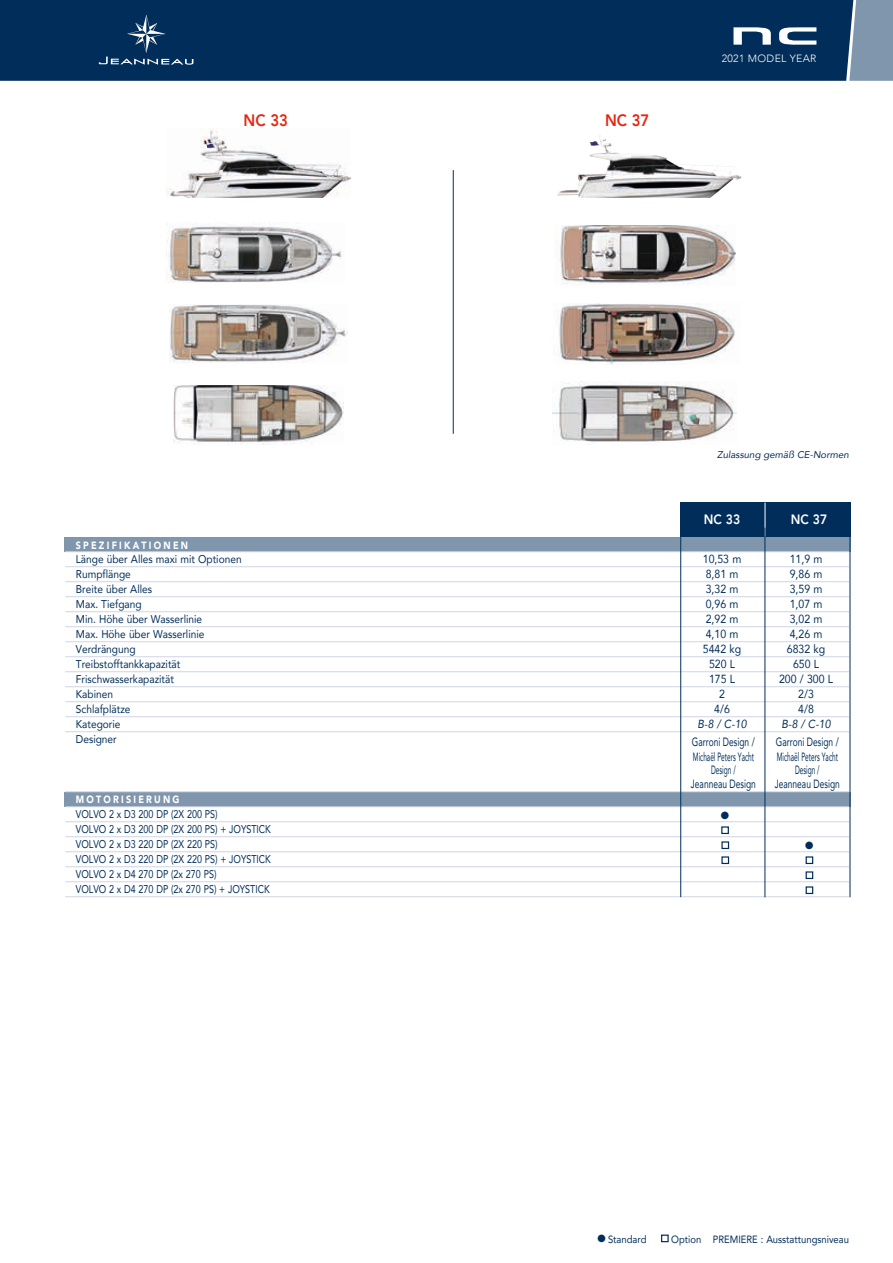
<style>
.page{position:relative;width:893px;height:1263px;background:#fff}
.page>*{position:absolute;margin:0;border:0;box-sizing:border-box;transform-origin:0 0}
.t1{font:800 16.5px "Avenir";color:#e52813;scale:.9 1}
.t2{font:800 13.5px "Avenir";color:#fff;scale:.9 1}
.t3{font:12px/15px "Avenir";color:#002d59;scale:.7 1}
.t4{font:12px/13.5px "Avenir";color:#002d59;text-align:center;scale:.54 1}
.t5{font:11.7px "Avenir";color:#002d59;scale:.9 1}
.t6{font:italic 11.7px "Avenir";color:#002d59;scale:.9 1}
.t7{font:11.25px "Avenir";color:#002d59;scale:.9 1}
.t8{font:11.25px/15px "Avenir";color:#002d59;scale:.8 1}
.t9{font:10.5px "Avenir";color:#002d59;scale:.9 1}
.t10{font:900 10.5px "Avenir";letter-spacing:.25em;color:#fff;scale:.85 1}
.t11{font:300 10.5px "Avenir";letter-spacing:.03em;color:#fff}
.t12{font:10.5px "Zapf Dingbats ITC";color:#002d59}
.t13{font:italic 9.75px "Avenir";color:#002d59}
</style>
<div class="page">
<div style="left:64px;top:537px;width:786px;height:14px;background:#8096ac"></div>
<div style="left:853px;top:0;width:40px;height:81px;background:#8096ac"></div>
<div style="left:64px;top:792px;width:786px;height:15px;background:#8096ac"></div>
<div style="left:661px;top:1234px;width:8px;height:8px;border:1px solid #002d59"></div>
<div style="left:680px;top:503px;width:170px;height:34px;background:#002d59"></div>
<hr style="left:765px;top:503px;width:1px;height:34px;background:#fff">
<hr style="left:65px;top:551px;width:784px;height:1px;background:#d1d5e5">
<hr style="left:65px;top:566px;width:784px;height:1px;background:#d1d5e5">
<hr style="left:65px;top:581px;width:784px;height:1px;background:#d1d5e5">
<hr style="left:65px;top:596px;width:784px;height:1px;background:#d1d5e5">
<hr style="left:65px;top:611px;width:784px;height:1px;background:#d1d5e5">
<hr style="left:65px;top:626px;width:784px;height:1px;background:#d1d5e5">
<hr style="left:65px;top:641px;width:784px;height:1px;background:#d1d5e5">
<hr style="left:65px;top:656px;width:784px;height:1px;background:#d1d5e5">
<hr style="left:65px;top:671px;width:784px;height:1px;background:#d1d5e5">
<hr style="left:65px;top:686px;width:784px;height:1px;background:#d1d5e5">
<hr style="left:65px;top:701px;width:784px;height:1px;background:#d1d5e5">
<hr style="left:65px;top:716px;width:784px;height:1px;background:#d1d5e5">
<hr style="left:65px;top:731px;width:784px;height:1px;background:#d1d5e5">
<hr style="left:65px;top:791px;width:784px;height:1px;background:#d1d5e5">
<hr style="left:65px;top:806px;width:784px;height:1px;background:#d1d5e5">
<hr style="left:65px;top:821px;width:784px;height:1px;background:#d1d5e5">
<hr style="left:65px;top:836px;width:784px;height:1px;background:#d1d5e5">
<hr style="left:65px;top:851px;width:784px;height:1px;background:#d1d5e5">
<hr style="left:65px;top:866px;width:784px;height:1px;background:#d1d5e5">
<hr style="left:65px;top:881px;width:784px;height:1px;background:#d1d5e5">
<hr style="left:65px;top:896px;width:784px;height:1px;background:#d1d5e5">
<div style="left:721px;top:826px;width:8px;height:8px;border:1px solid #002d59"></div>
<div style="left:721px;top:841px;width:8px;height:8px;border:1px solid #002d59"></div>
<div style="left:721px;top:856px;width:8px;height:8px;border:1px solid #002d59"></div>
<div style="left:806px;top:856px;width:7px;height:8px;border:1px solid #002d59"></div>
<div style="left:806px;top:871px;width:7px;height:8px;border:1px solid #002d59"></div>
<div style="left:806px;top:886px;width:7px;height:8px;border:1px solid #002d59"></div>
<div style="left:0;top:0;width:853px;height:81px;background:#002d59"></div>
<hr style="left:765px;top:528px;width:1px;height:369px;background:#002d59">
<hr style="left:680px;top:528px;width:1px;height:369px;background:#002d59">
<svg style="left:99px;top:15px;width:94px;height:50px;background:#174068"></svg>
<hr style="left:453px;top:170px;width:1px;height:264px;background:#002d59">
<svg style="left:778px;top:26px;width:38px;height:20px"></svg>
<svg style="left:733px;top:26px;width:38px;height:19px"></svg>
<img style="left:166px;top:128px;width:184px;height:70px">
<img style="left:174px;top:385px;width:170px;height:59px">
<img style="left:169px;top:304px;width:178px;height:59px">
<img style="left:166px;top:222px;width:176px;height:61px">
<img style="left:191px;top:137px;width:35px;height:53px">
<img style="left:576px;top:135px;width:34px;height:55px">
<img style="left:557px;top:225px;width:178px;height:60px">
<img style="left:558px;top:303px;width:177px;height:62px">
<img style="left:552px;top:381px;width:184px;height:64px">
<hr style="left:850px;top:504px;width:1px;height:393px;background:#002d59">
<h1 class="t1" style="left:244px;top:108px;width:51px">NC 33</h1>
<h1 class="t1" style="left:605px;top:108px;width:51px">NC 37</h1>
<p class="t11" style="left:722px;top:52px;width:96px">2021 MODEL YEAR</p>
<p class="t13" style="left:717px;top:448px;width:133px">Zulassung gemäß CE-Normen</p>
<p class="t2" style="left:704px;top:509px;width:42px">NC 33</p>
<p class="t2" style="left:791px;top:509px;width:42px">NC 37</p>
<p class="t10" style="left:76px;top:536px;width:134px">SPEZIFIKATIONEN</p>
<p class="t7" style="left:76px;top:550px;width:186px">Länge über Alles maxi mit Optionen</p>
<p class="t5" style="left:703px;top:549px;width:44px">10,53 m</p>
<p class="t5" style="left:790px;top:549px;width:38px">11,9 m</p>
<p class="t7" style="left:76px;top:565px;width:63px">Rumpflänge</p>
<p class="t5" style="left:706px;top:564px;width:38px">8,81 m</p>
<p class="t5" style="left:790px;top:564px;width:38px">9,86 m</p>
<p class="t7" style="left:76px;top:580px;width:86px">Breite über Alles</p>
<p class="t5" style="left:706px;top:579px;width:38px">3,32 m</p>
<p class="t5" style="left:790px;top:579px;width:38px">3,59 m</p>
<p class="t7" style="left:76px;top:595px;width:75px">Max. Tiefgang</p>
<p class="t5" style="left:706px;top:594px;width:38px">0,96 m</p>
<p class="t5" style="left:790px;top:594px;width:38px">1,07 m</p>
<p class="t7" style="left:76px;top:610px;width:142px">Min. Höhe über Wasserlinie</p>
<p class="t5" style="left:706px;top:609px;width:38px">2,92 m</p>
<p class="t5" style="left:790px;top:609px;width:38px">3,02 m</p>
<p class="t7" style="left:76px;top:625px;width:144px">Max. Höhe über Wasserlinie</p>
<p class="t5" style="left:706px;top:624px;width:38px">4,10 m</p>
<p class="t5" style="left:790px;top:624px;width:38px">4,26 m</p>
<p class="t7" style="left:76px;top:640px;width:68px">Verdrängung</p>
<p class="t5" style="left:703px;top:639px;width:44px">5442 kg</p>
<p class="t5" style="left:787px;top:639px;width:44px">6832 kg</p>
<p class="t7" style="left:76px;top:655px;width:118px">Treibstofftankkapazität</p>
<p class="t5" style="left:709px;top:654px;width:30px">520 L</p>
<p class="t5" style="left:793px;top:654px;width:30px">650 L</p>
<p class="t7" style="left:76px;top:670px;width:110px">Frischwasserkapazität</p>
<p class="t5" style="left:709px;top:669px;width:30px">175 L</p>
<p class="t5" style="left:779px;top:669px;width:61px">200 / 300 L</p>
<p class="t7" style="left:76px;top:685px;width:43px">Kabinen</p>
<p class="t5" style="left:719px;top:684px;width:8px">2</p>
<p class="t5" style="left:798px;top:684px;width:19px">2/3</p>
<p class="t7" style="left:76px;top:700px;width:62px">Schlafplätze</p>
<p class="t5" style="left:714px;top:699px;width:19px">4/6</p>
<p class="t5" style="left:798px;top:699px;width:19px">4/8</p>
<p class="t7" style="left:76px;top:715px;width:51px">Kategorie</p>
<p class="t6" style="left:698px;top:716px;width:56px">B-8 / C-10</p>
<p class="t6" style="left:782px;top:716px;width:56px">B-8 / C-10</p>
<p class="t7" style="left:76px;top:730px;width:47px">Designer</p>
<p class="t3" style="left:692px;top:734px;width:92px">Garroni Design /<br>Michaël Peters Yacht</p>
<p class="t4" style="left:691px;top:763px;width:122px">Design /<br>Jeanneau Design</p>
<p class="t3" style="left:776px;top:734px;width:92px">Garroni Design /<br>Michaël Peters Yacht</p>
<p class="t4" style="left:775px;top:763px;width:122px">Design /<br>Jeanneau Design</p>
<p class="t10" style="left:76px;top:790px;width:123px">MOTORISIERUNG</p>
<p class="t8" style="left:76px;top:806px;width:179px">VOLVO 2 x D3 200 DP (2X 200 PS)</p>
<p class="t12" style="left:721px;top:810px;width:10px">●</p>
<p class="t8" style="left:76px;top:821px;width:245px">VOLVO 2 x D3 200 DP (2X 200 PS) + JOYSTICK<br>VOLVO 2 x D3 220 DP (2X 220 PS)</p>
<p class="t8" style="left:76px;top:851px;width:245px">VOLVO 2 x D3 220 DP (2X 220 PS) + JOYSTICK<br>VOLVO 2 x D4 270 DP (2x 270 PS)<br>VOLVO 2 x D4 270 DP (2x 270 PS) + JOYSTICK</p>
<p class="t12" style="left:805px;top:840px;width:10px">●</p>
<p class="t9" style="left:597px;top:1230px;width:56px">● Standard</p>
<p class="t9" style="left:671px;top:1230px;width:199px">Option PREMIERE : Ausstattungsniveau</p>
</div>
